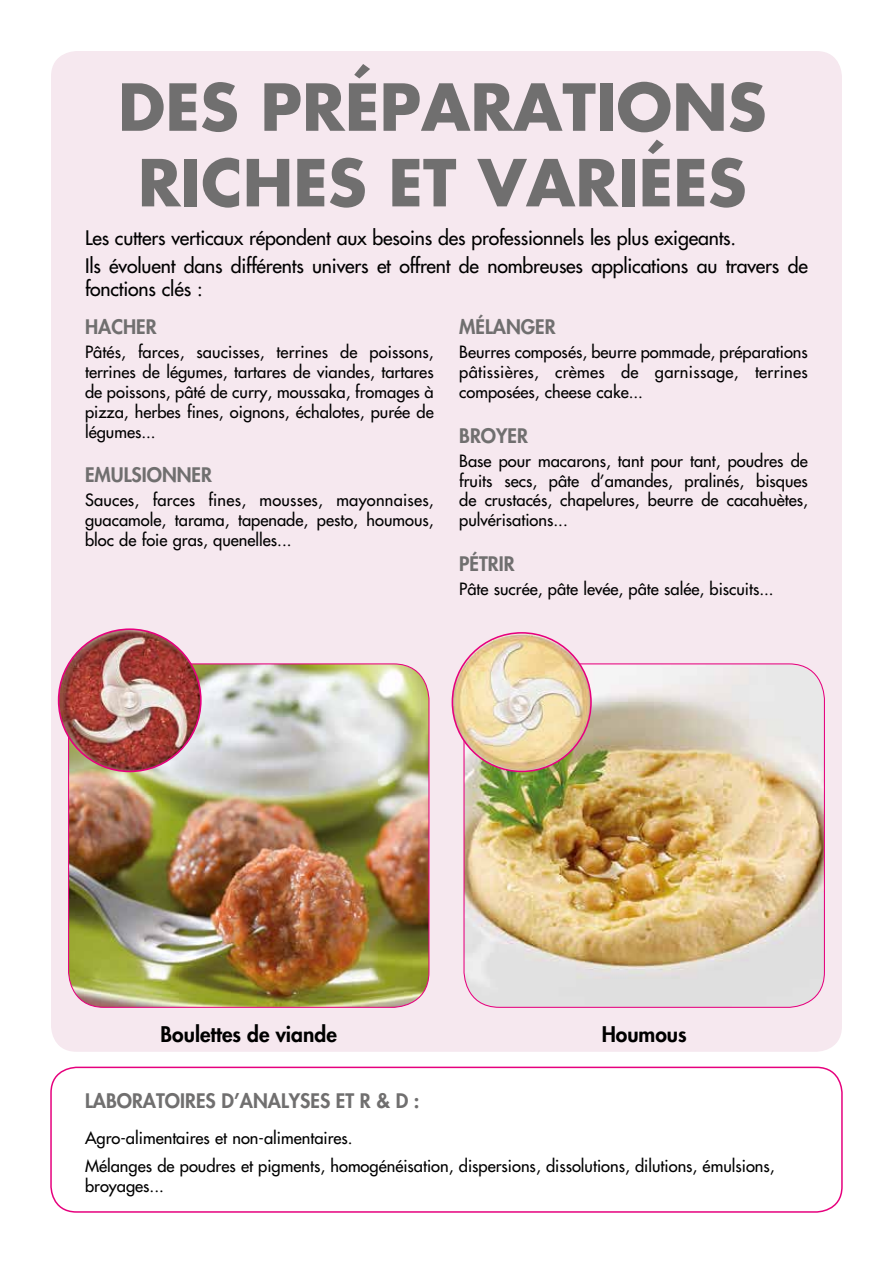
<style>
.page{position:relative;width:893px;height:1263px;background:#fff}
.page>*{position:absolute;margin:0;border:0;box-sizing:border-box;transform-origin:0 0}
.t1{font:700 63px/75.6px "Futura";color:#706f6f;text-align:center}
.t2{font:800 21px "Futura";color:#000}
.t3{font:19.5px/27.6px "Futura";letter-spacing:-.01em;color:#000}
.t4{font:800 19.5px "Futura";color:#706f6f}
.t5{font:16.5px/19.8px "Futura";color:#000;text-align:justify}
</style>
<div class="page">
<div style="left:51px;top:51px;width:791px;height:1001px;background:#f6e8ef;border-radius:26px"></div>
<div style="left:50px;top:1066px;width:793px;height:147px;border:2px solid #e6007d;border-radius:26px"></div>
<img style="left:465px;top:664px;width:359px;height:343px">
<img style="left:452px;top:633px;width:139px;height:138px;border-radius:69px">
<img style="left:70px;top:664px;width:359px;height:343px">
<img style="left:59px;top:629px;width:142px;height:142px;border-radius:71px">
<h1 class="t1" style="left:118px;top:68px;width:650px">DES PRÉPARATIONS<br>RICHES ET VARIÉES</h1>
<p class="t3" style="left:85px;top:224px;width:724px">Les cutters verticaux répondent aux besoins des professionnels les plus exigeants.<br>Ils évoluent dans différents univers et offrent de nombreuses applications au travers de</p>
<p class="t3" style="left:85px;top:275px;width:119px">fonctions clés :</p>
<p class="t4" style="left:85px;top:315px;width:73px">HACHER</p>
<p class="t5" style="left:85px;top:342px;width:350px">Pâtés, farces, saucisses, terrines de poissons, terrines de légumes, tartares de viandes, tartares de poissons, pâté de curry, moussaka, fromages à pizza, herbes fines, oignons, échalotes, purée de légumes...</p>
<p class="t4" style="left:85px;top:463px;width:128px">EMULSIONNER</p>
<p class="t5" style="left:85px;top:490px;width:350px">Sauces, farces fines, mousses, mayonnaises, guacamole, tarama, tapenade, pesto, houmous, bloc de foie gras, quenelles...</p>
<p class="t4" style="left:459px;top:315px;width:98px">MÉLANGER</p>
<p class="t5" style="left:459px;top:342px;width:350px">Beurres composés, beurre pommade, préparations pâtissières, crèmes de garnissage, terrines composées, cheese cake...</p>
<p class="t4" style="left:459px;top:423px;width:70px">BROYER</p>
<p class="t5" style="left:459px;top:451px;width:350px">Base pour macarons, tant pour tant, poudres de fruits secs, pâte d’amandes, pralinés, bisques de crustacés, chapelures, beurre de cacahuètes, pulvérisations...</p>
<p class="t4" style="left:459px;top:551px;width:57px">PÉTRIR</p>
<p class="t5" style="left:459px;top:579px;width:316px">Pâte sucrée, pâte levée, pâte salée, biscuits...</p>
<p class="t2" style="left:161px;top:1020px;width:178px">Boulettes de viande</p>
<p class="t2" style="left:602px;top:1020px;width:87px">Houmous</p>
<p class="t4" style="left:85px;top:1089px;width:336px">LABORATOIRES D’ANALYSES ET R &amp; D :</p>
<p class="t5" style="left:85px;top:1124px;width:691px;line-height:28.3px">Agro-alimentaires et non-alimentaires.<br>Mélanges de poudres et pigments, homogénéisation, dispersions, dissolutions, dilutions, émulsions,</p>
<p class="t5" style="left:85px;top:1176px;width:80px">broyages...</p>
</div>
